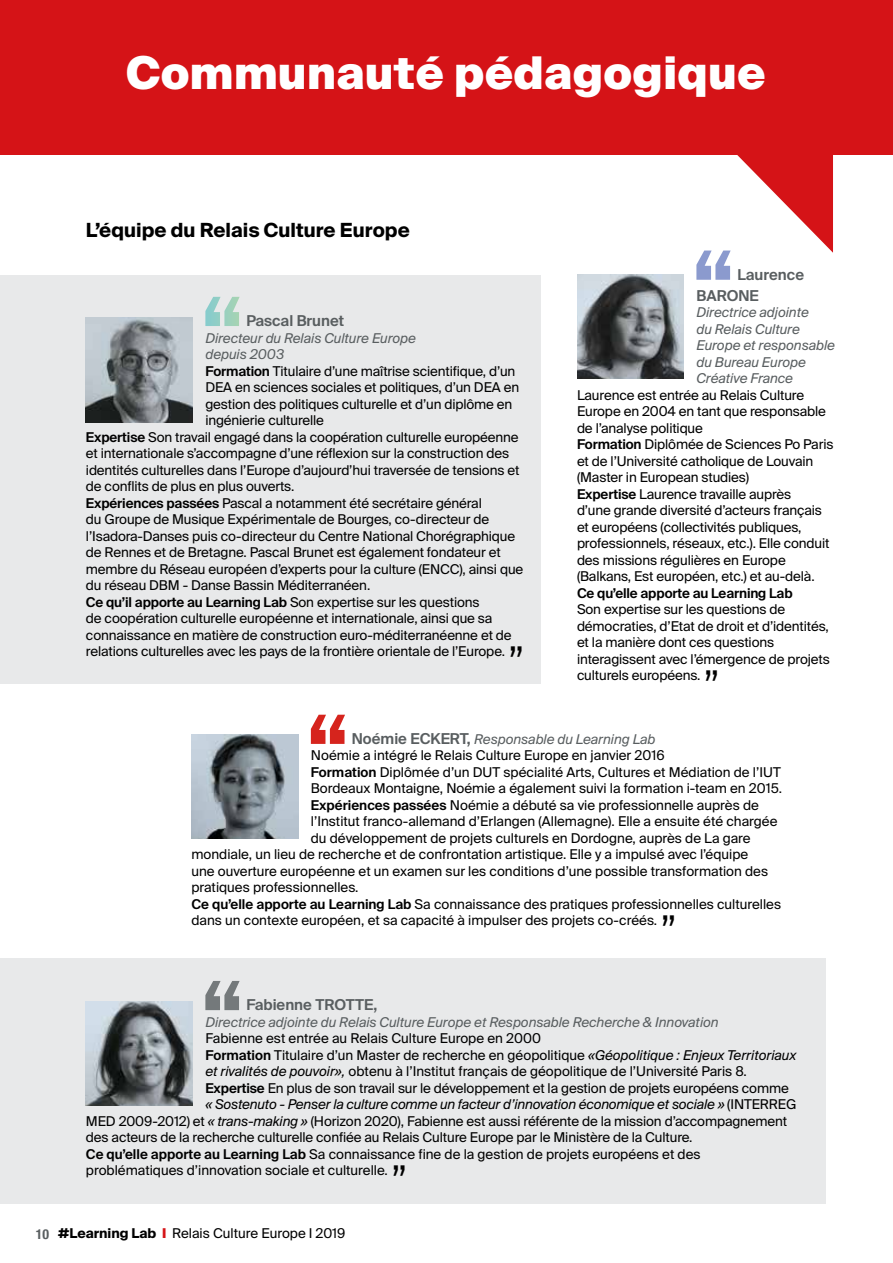
<style>
.page{position:relative;width:893px;height:1263px;background:#fff}
.page>*{position:absolute;margin:0;border:0;box-sizing:border-box;transform-origin:0 0}
.t1{font:900 45px "Suisse Intl";color:#fff}
.t2{font:300 45px "Suisse Intl";color:#000}
.t3{font:700 19.5px "Suisse Intl";color:#000}
.t4{font:600 15px/21px "Suisse Intl";color:#595e60}
.t5{font:13.5px/16.5px "Suisse Intl";letter-spacing:-.01em;color:#000}
.t6{font:italic 13.5px/16.5px "Suisse Intl";color:#595e60}
.t7{font:600 13.5px "Suisse Intl";letter-spacing:-.01em;color:#000}
.t8{font:italic 13.5px "Suisse Intl";letter-spacing:-.01em;color:#000}
.s1{font-weight:600}
.s2{font-weight:400}
.s3{font-weight:600;font-style:normal;font-size:15px}
.s4{font-style:italic}
.s5{font-style:normal}
.s6{font-family:"Helvetica Neue";font-weight:700;font-stretch:condensed;font-size:13.8px;color:#595e60}
.s7{font-weight:700}
.s8{font-weight:900;color:#d51317}
</style>
<div class="page">
<div style="left:0;top:958px;width:826px;height:245px;background:#e8e9ea"></div>
<div style="left:0;top:275px;width:540px;height:408px;background:#e8e9ea"></div>
<div style="left:0;top:0;width:893px;height:154px;background:#d51317"></div>
<svg style="left:205px;top:297px;width:35px;height:29px"></svg>
<svg style="left:696px;top:154px;width:137px;height:126px"></svg>
<svg style="left:311px;top:715px;width:34px;height:29px"></svg>
<svg style="left:205px;top:981px;width:35px;height:29px"></svg>
<img style="left:86px;top:317px;width:107px;height:105px">
<img style="left:86px;top:1001px;width:107px;height:105px">
<img style="left:191px;top:734px;width:107px;height:105px">
<img style="left:577px;top:274px;width:107px;height:105px">
<h1 class="t1" style="left:126px;top:47px;width:641px">Communauté pédagogique</h1>
<h2 class="t3" style="left:86px;top:219px;width:325px">L’équipe du Relais Culture Europe</h2>
<p class="t4" style="left:246px;top:310px;width:99px">Pascal Brunet</p>
<p class="t6" style="left:205px;top:330px;width:212px">Directeur du Relais Culture Europe</p>
<p class="t6" style="left:205px;top:346px;width:80px">depuis 2003</p>
<p class="t5" style="left:205px;top:363px;width:311px"><span class="s1">Formation</span> Titulaire d’une maîtrise scientifique, d’un</p>
<p class="t5" style="left:205px;top:379px;width:315px">DEA en sciences sociales et politiques, d’un DEA en</p>
<p class="t5" style="left:205px;top:396px;width:308px">gestion des politiques culturelle et d’un diplôme en</p>
<p class="t5" style="left:205px;top:412px;width:120px">ingénierie culturelle</p>
<p class="t5" style="left:86px;top:429px;width:434px"><span class="s1">Expertise</span> Son travail engagé dans la coopération culturelle européenne</p>
<p class="t5" style="left:86px;top:445px;width:425px">et internationale s’accompagne d’une réflexion sur la construction des</p>
<p class="t5" style="left:86px;top:462px;width:435px">identités culturelles dans l’Europe d’aujourd’hui traversée de tensions et</p>
<p class="t5" style="left:86px;top:478px;width:210px">de conflits de plus en plus ouverts.</p>
<p class="t5" style="left:86px;top:495px;width:397px"><span class="s1">Expériences passées</span> Pascal a notamment été secrétaire général</p>
<p class="t5" style="left:86px;top:511px;width:405px">du Groupe de Musique Expérimentale de Bourges, co-directeur de</p>
<p class="t5" style="left:86px;top:528px;width:431px">l’Isadora-Danses puis co-directeur du Centre National Chorégraphique</p>
<p class="t5" style="left:86px;top:544px;width:416px">de Rennes et de Bretagne. Pascal Brunet est également fondateur et</p>
<p class="t5" style="left:86px;top:561px;width:439px">membre du Réseau européen d’experts pour la culture (ENCC), ainsi que</p>
<p class="t5" style="left:86px;top:577px;width:286px">du réseau DBM - Danse Bassin Méditerranéen.</p>
<p class="t7" style="left:86px;top:594px;width:395px">Ce qu’il apporte au Learning Lab <span class="s2">Son expertise sur les questions</span></p>
<p class="t5" style="left:86px;top:610px;width:408px">de coopération culturelle européenne et internationale, ainsi que sa</p>
<p class="t5" style="left:86px;top:627px;width:427px">connaissance en matière de construction euro-méditerranéenne et de</p>
<p class="t5" style="left:86px;top:643px;width:421px">relations culturelles avec les pays de la frontière orientale de l’Europe.</p>
<h1 class="t2" style="left:508px;top:636px;width:18px">”</h1>
<p class="t4" style="left:696px;top:264px;width:109px;text-indent:41px">Laurence<br>BARONE</p>
<p class="t6" style="left:696px;top:304px;width:140px">Directrice adjointe<br>du Relais Culture<br>Europe et responsable du Bureau Europe<br>Créative France</p>
<p class="t5" style="left:577px;top:387px;width:258px">Laurence est entrée au Relais Culture Europe en 2004 en tant que responsable de l’analyse politique<br><span class="s1">Formation</span> Diplômée de Sciences Po Paris et de l’Université catholique de Louvain (Master in European studies)<br><span class="s1">Expertise</span> Laurence travaille auprès<br>d’une grande diversité d’acteurs français et européens (collectivités publiques, professionnels, réseaux, etc.). Elle conduit des missions régulières en Europe (Balkans, Est européen, etc.) et au-delà.</p>
<p class="t7" style="left:577px;top:585px;width:217px">Ce qu’elle apporte au Learning Lab</p>
<p class="t5" style="left:577px;top:601px;width:254px">Son expertise sur les questions de démocraties, d’Etat de droit et d’identités, et la manière dont ces questions interagissent avec l’émergence de projets culturels européens.</p>
<h1 class="t2" style="left:703px;top:661px;width:18px">”</h1>
<p class="t6" style="left:352px;top:731px;width:305px"><span class="s3">Noémie ECKERT,</span> Responsable du Learning Lab</p>
<p class="t5" style="left:311px;top:747px;width:355px">Noémie a intégré le Relais Culture Europe en janvier 2016</p>
<p class="t5" style="left:311px;top:764px;width:471px"><span class="s1">Formation</span> Diplômée d’un DUT spécialité Arts, Cultures et Médiation de l’IUT</p>
<p class="t5" style="left:311px;top:780px;width:473px">Bordeaux Montaigne, Noémie a également suivi la formation i-team en 2015.</p>
<p class="t5" style="left:311px;top:797px;width:450px"><span class="s1">Expériences passées</span> Noémie a débuté sa vie professionnelle auprès de</p>
<p class="t5" style="left:311px;top:813px;width:468px">l’Institut franco-allemand d’Erlangen (Allemagne). Elle a ensuite été chargée</p>
<p class="t5" style="left:311px;top:830px;width:441px">du développement de projets culturels en Dordogne, auprès de La gare</p>
<p class="t5" style="left:191px;top:846px;width:558px">mondiale, un lieu de recherche et de confrontation artistique. Elle y a impulsé avec l’équipe</p>
<p class="t5" style="left:191px;top:863px;width:578px">une ouverture européenne et un examen sur les conditions d’une possible transformation des</p>
<p class="t5" style="left:191px;top:879px;width:169px">pratiques professionnelles.</p>
<p class="t5" style="left:191px;top:896px;width:591px"><span class="s1">Ce qu’elle apporte au Learning Lab</span> Sa connaissance des pratiques professionnelles culturelles</p>
<p class="t5" style="left:191px;top:912px;width:467px">dans un contexte européen, et sa capacité à impulser des projets co-créés.</p>
<h1 class="t2" style="left:660px;top:906px;width:18px">”</h1>
<p class="t4" style="left:246px;top:994px;width:133px">Fabienne TROTTE,</p>
<p class="t6" style="left:205px;top:1014px;width:515px">Directrice adjointe du Relais Culture Europe et Responsable Recherche &amp; Innovation</p>
<p class="t5" style="left:205px;top:1030px;width:337px">Fabienne est entrée au Relais Culture Europe en 2000</p>
<p class="t5" style="left:205px;top:1047px;width:592px"><span class="s1">Formation</span> Titulaire d’un Master de recherche en géopolitique <span class="s4">«Géopolitique : Enjeux Territoriaux</span></p>
<p class="t5" style="left:205px;top:1063px;width:543px"><span class="s4">et rivalités de pouvoir»,</span> obtenu à l’Institut français de géopolitique de l’Université Paris 8.</p>
<p class="t5" style="left:205px;top:1080px;width:585px"><span class="s1">Expertise</span> En plus de son travail sur le développement et la gestion de projets européens comme</p>
<p class="t8" style="left:205px;top:1096px;width:593px">« Sostenuto - Penser la culture comme un facteur d’innovation économique et sociale » <span class="s5">(INTERREG</span></p>
<p class="t5" style="left:86px;top:1113px;width:703px">MED 2009-2012) et <span class="s4">« trans-making »</span> (Horizon 2020), Fabienne est aussi référente de la mission d’accompagnement</p>
<p class="t5" style="left:86px;top:1129px;width:608px">des acteurs de la recherche culturelle confiée au Relais Culture Europe par le Ministère de la Culture.</p>
<p class="t5" style="left:86px;top:1146px;width:616px"><span class="s1">Ce qu’elle apporte au Learning Lab</span> Sa connaissance fine de la gestion de projets européens et des</p>
<p class="t5" style="left:86px;top:1162px;width:303px">problématiques d’innovation sociale et culturelle.</p>
<h1 class="t2" style="left:391px;top:1155px;width:18px">”</h1>
<p class="t5" style="left:36px;top:1225px;width:311px"><span class="s6">10</span> <span class="s7">#Learning Lab</span> <span class="s8">l</span> Relais Culture Europe I 2019</p>
</div>
